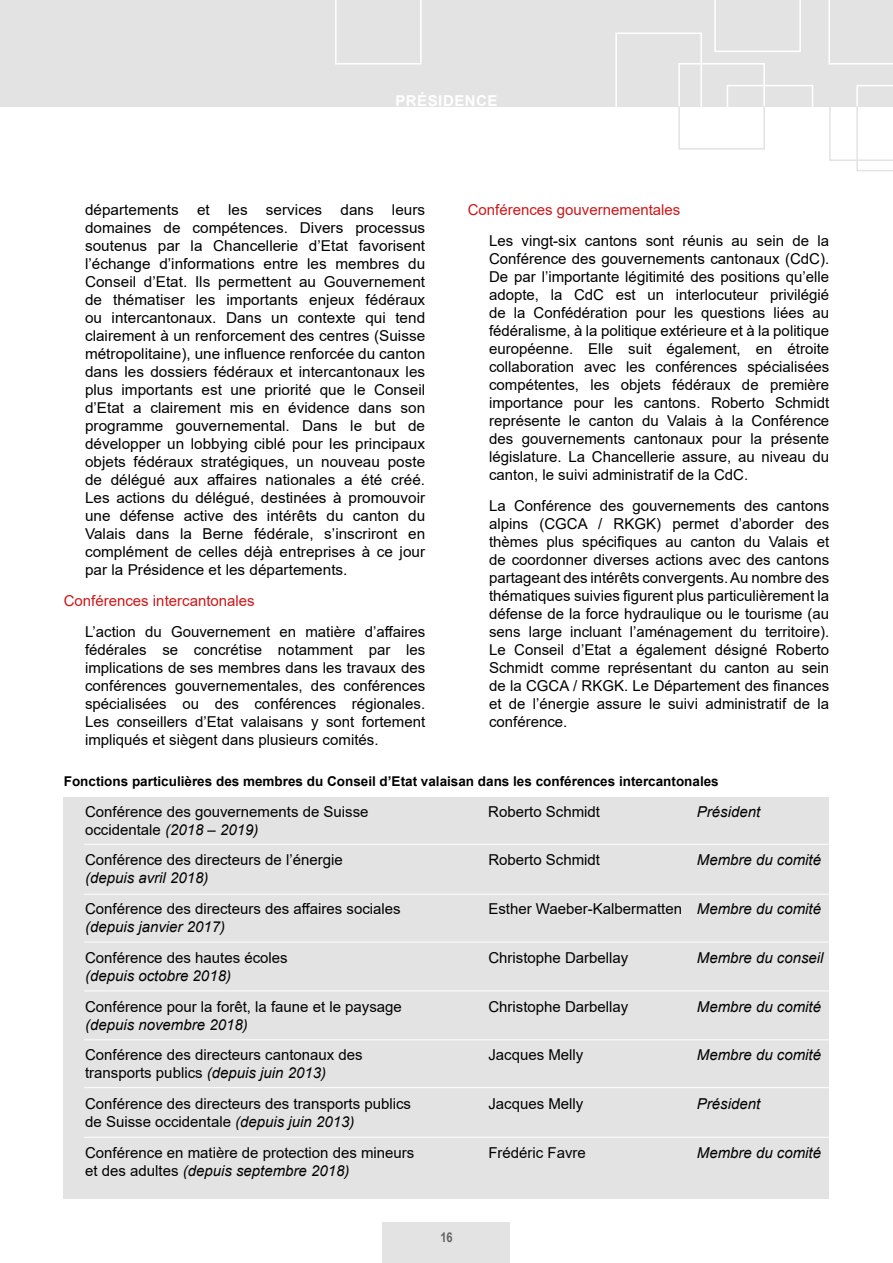
<style>
.page{position:relative;width:893px;height:1263px;background:#fff}
.page>*{position:absolute;margin:0;border:0;box-sizing:border-box;transform-origin:0 0}
.t1{font:15px/18px "Arial";color:#000;text-align:justify}
.t2{font:italic 15px "Arial";color:#000}
.t3{font:15px "Arial";color:#cd171a}
.t4{font:700 15px "Arial";letter-spacing:.035em;color:#fff}
.t5{font:700 13.5px "Arial";color:#000}
.t6{font:700 13.5px "Arial Narrow";color:#646363}
.s1{font-style:italic}
.s2{font-style:normal}
</style>
<div class="page">
<div style="left:383px;top:1222px;width:127px;height:41px;background:#e3e3e3"></div>
<div style="left:0;top:0;width:893px;height:106px;background:#e3e3e3"></div>
<svg style="left:828px;top:0;width:65px;height:65px"></svg>
<svg style="left:714px;top:0;width:87px;height:52px"></svg>
<div style="left:615px;top:33px;width:87px;height:86px;border:2px solid #fff"></div>
<svg style="left:335px;top:0;width:87px;height:65px"></svg>
<div style="left:727px;top:85px;width:86px;height:86px;border:2px solid #fff"></div>
<svg style="left:829px;top:85px;width:64px;height:87px"></svg>
<div style="left:678px;top:63px;width:87px;height:44px;border:2px solid #fff"></div>
<div style="left:678px;top:105px;width:87px;height:45px;border:2px solid #e3e3e3"></div>
<div style="left:64px;top:797px;width:765px;height:402px;background:#e3e3e3"></div>
<hr style="left:84px;top:844px;width:745px;height:1px;background:#fff">
<hr style="left:84px;top:894px;width:745px;height:1px;background:#fff">
<hr style="left:84px;top:942px;width:745px;height:1px;background:#fff">
<hr style="left:84px;top:990px;width:745px;height:1px;background:#fff">
<hr style="left:84px;top:1039px;width:745px;height:1px;background:#fff">
<hr style="left:84px;top:1087px;width:745px;height:1px;background:#fff">
<hr style="left:84px;top:1137px;width:745px;height:1px;background:#fff">
<p class="t4" style="left:395px;top:90px;width:104px">PRÉSIDENCE</p>
<p class="t1" style="left:85px;top:201px;width:342px">départements et les services dans leurs domaines de compétences. Divers processus soutenus par la Chancellerie d’Etat favorisent l’échange d’informations entre les membres du Conseil d’Etat. Ils permettent au Gouvernement de thématiser les importants enjeux fédéraux ou intercantonaux. Dans un contexte qui tend clairement à un renforcement des centres (Suisse métropolitaine), une influence renforcée du canton dans les dossiers fédéraux et intercantonaux les plus importants est une priorité que le Conseil d’Etat a clairement mis en évidence dans son programme gouvernemental. Dans le but de développer un lobbying ciblé pour les principaux objets fédéraux stratégiques, un nouveau poste de délégué aux affaires nationales a été créé.<br>Les actions du délégué, destinées à promouvoir une défense active des intérêts du canton du Valais dans la Berne fédérale, s’inscriront en complément de celles déjà entreprises à ce jour par la Présidence et les départements.</p>
<p class="t3" style="left:64px;top:590px;width:192px">Conférences intercantonales</p>
<p class="t1" style="left:85px;top:622px;width:342px">L’action du Gouvernement en matière d’affaires fédérales se concrétise notamment par les implications de ses membres dans les travaux des conférences gouvernementales, des conférences spécialisées ou des conférences régionales.<br>Les conseillers d’Etat valaisans y sont fortement impliqués et siègent dans plusieurs comités.</p>
<p class="t3" style="left:468px;top:199px;width:214px">Conférences gouvernementales</p>
<p class="t1" style="left:489px;top:231px;width:342px">Les vingt-six cantons sont réunis au sein de la Conférence des gouvernements cantonaux (CdC).<br>De par l’importante légitimité des positions qu’elle adopte, la CdC est un interlocuteur privilégié de la Confédération pour les questions liées au fédéralisme, à la politique extérieure et à la politique européenne. Elle suit également, en étroite collaboration avec les conférences spécialisées compétentes, les objets fédéraux de première importance pour les cantons. Roberto Schmidt représente le canton du Valais à la Conférence des gouvernements cantonaux pour la présente législature. La Chancellerie assure, au niveau du canton, le suivi administratif de la CdC.</p>
<p class="t1" style="left:489px;top:496px;width:342px">La Conférence des gouvernements des cantons alpins (CGCA / RKGK) permet d’aborder des thèmes plus spécifiques au canton du Valais et de coordonner diverses actions avec des cantons partageant des intérêts convergents. Au nombre des thématiques suivies figurent plus particulièrement la défense de la force hydraulique ou le tourisme (au sens large incluant l’aménagement du territoire).<br>Le Conseil d’Etat a également désigné Roberto Schmidt comme représentant du canton au sein de la CGCA / RKGK. Le Département des finances et de l’énergie assure le suivi administratif de la conférence.</p>
<p class="t5" style="left:64px;top:772px;width:656px">Fonctions particulières des membres du Conseil d’Etat valaisan dans les conférences intercantonales</p>
<p class="t1" style="left:85px;top:802px;width:285px">Conférence des gouvernements de Suisse</p>
<p class="t1" style="left:488px;top:802px;width:113px">Roberto Schmidt</p>
<p class="t2" style="left:697px;top:802px;width:65px">Président</p>
<p class="t1" style="left:85px;top:814px;width:259px;line-height:30.8px">occidentale <span class="s1">(2018 – 2019)<br></span>Conférence des directeurs de l’énergie</p>
<p class="t1" style="left:488px;top:851px;width:113px">Roberto Schmidt</p>
<p class="t2" style="left:697px;top:850px;width:126px">Membre du comité</p>
<p class="t2" style="left:85px;top:868px;width:125px">(depuis avril 2018)</p>
<p class="t1" style="left:85px;top:900px;width:317px">Conférence des directeurs des affaires sociales</p>
<p class="t1" style="left:488px;top:900px;width:334px">Esther Waeber-Kalbermatten <span class="s1">Membre du comité</span></p>
<p class="t2" style="left:85px;top:917px;width:142px">(depuis janvier 2017)</p>
<p class="t1" style="left:85px;top:948px;width:204px">Conférence des hautes écoles</p>
<p class="t1" style="left:488px;top:948px;width:142px">Christophe Darbellay</p>
<p class="t2" style="left:697px;top:948px;width:128px">Membre du conseil</p>
<p class="t2" style="left:85px;top:966px;width:147px">(depuis octobre 2018)</p>
<p class="t1" style="left:85px;top:997px;width:318px">Conférence pour la forêt, la faune et le paysage</p>
<p class="t1" style="left:488px;top:997px;width:142px">Christophe Darbellay</p>
<p class="t2" style="left:697px;top:997px;width:126px">Membre du comité</p>
<p class="t2" style="left:85px;top:1015px;width:164px">(depuis novembre 2018)</p>
<p class="t1" style="left:85px;top:1046px;width:279px">Conférence des directeurs cantonaux des</p>
<p class="t1" style="left:488px;top:1046px;width:97px">Jacques Melly</p>
<p class="t2" style="left:697px;top:1045px;width:126px">Membre du comité</p>
<p class="t1" style="left:85px;top:1058px;width:327px;line-height:30.8px">transports publics <span class="s1">(depuis juin 2013)<br></span>Conférence des directeurs des transports publics</p>
<p class="t1" style="left:488px;top:1095px;width:97px">Jacques Melly</p>
<p class="t2" style="left:697px;top:1094px;width:65px">Président</p>
<p class="t1" style="left:85px;top:1106px;width:331px;line-height:30.8px">de Suisse occidentale <span class="s1">(depuis juin 2013)<br></span>Conférence en matière de protection des mineurs</p>
<p class="t2" style="left:85px;top:1161px;width:266px"><span class="s2">et des adultes</span> (depuis septembre 2018)</p>
<p class="t6" style="left:440px;top:1227px;width:14px">16</p>
<p class="t1" style="left:488px;top:1143px;width:99px">Frédéric Favre</p>
<p class="t2" style="left:697px;top:1143px;width:126px">Membre du comité</p>
</div>
